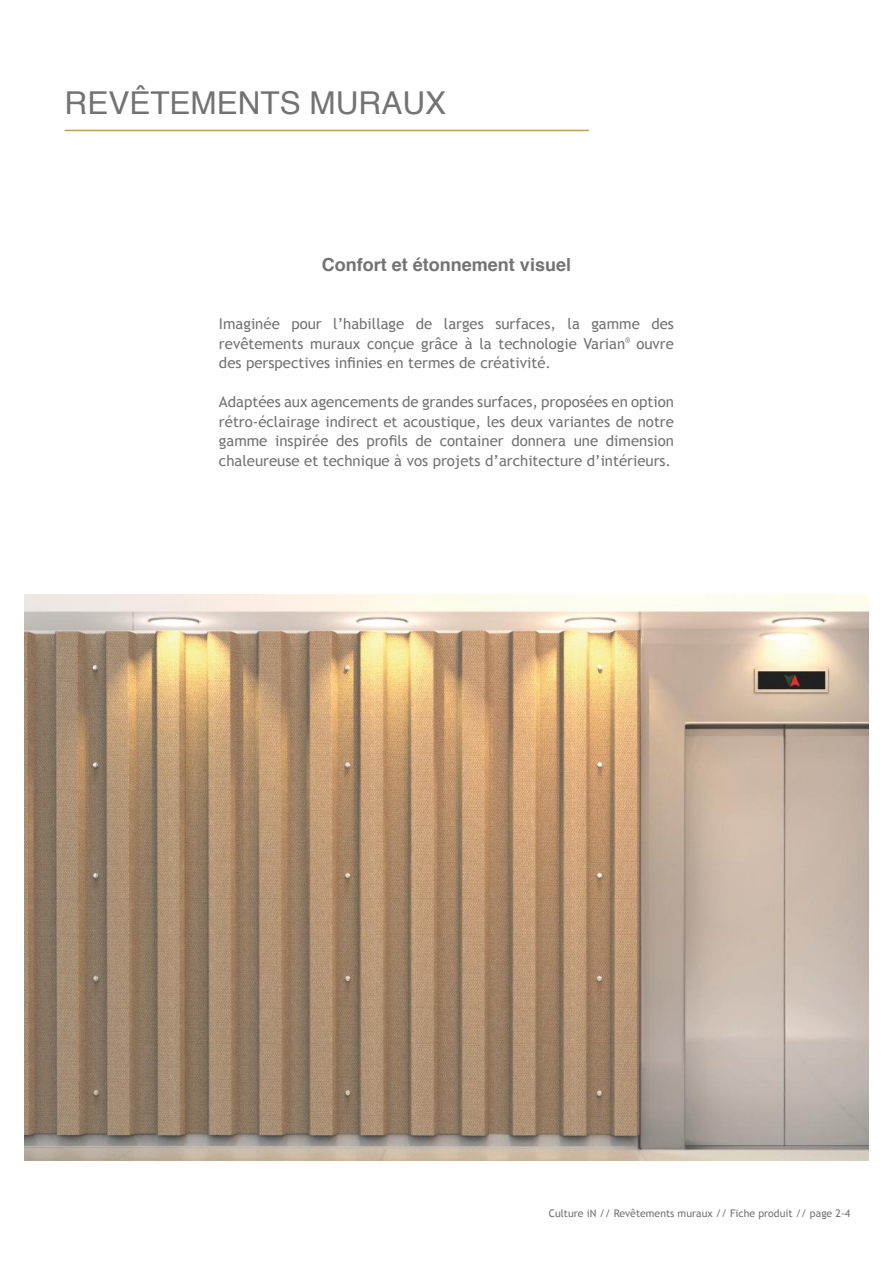
<style>
.page{position:relative;width:893px;height:1263px;background:#fff}
.page>*{position:absolute;margin:0;border:0;box-sizing:border-box;transform-origin:0 0}
.t1{font:31.5px "Helvetica";color:#737373}
.t2{font:700 18px "Helvetica";color:#737373}
.t3{font:15px/19.5px "Trebuchet MS";color:#737373;text-align:justify}
.t4{font:10.5px "Trebuchet MS";color:#737373}
</style>
<div class="page">
<hr style="left:65px;top:130px;width:524px;height:1px;background:#b9a054">
<svg style="left:625px;top:338px;width:5px;height:4px"></svg>
<img style="left:24px;top:594px;width:845px;height:566px">
<h1 class="t1" style="left:65px;top:79px;width:383px">REVÊTEMENTS MURAUX</h1>
<p class="t2" style="left:322px;top:250px;width:251px">Confort et étonnement visuel</p>
<p class="t3" style="left:219px;top:314px;width:456px">Imaginée pour l’habillage de larges surfaces, la gamme des revêtements muraux conçue grâce à la technologie Varian ouvre des perspectives infinies en termes de créativité.</p>
<p class="t3" style="left:219px;top:392px;width:456px">Adaptées aux agencements de grandes surfaces, proposées en option rétro-éclairage indirect et acoustique, les deux variantes de notre gamme inspirée des profils de container donnera une dimension chaleureuse et technique à vos projets d’architecture d’intérieurs.</p>
<p class="t4" style="left:549px;top:1207px;width:303px">Culture iN // Revêtements muraux // Fiche produit // page 2-4</p>
</div>
